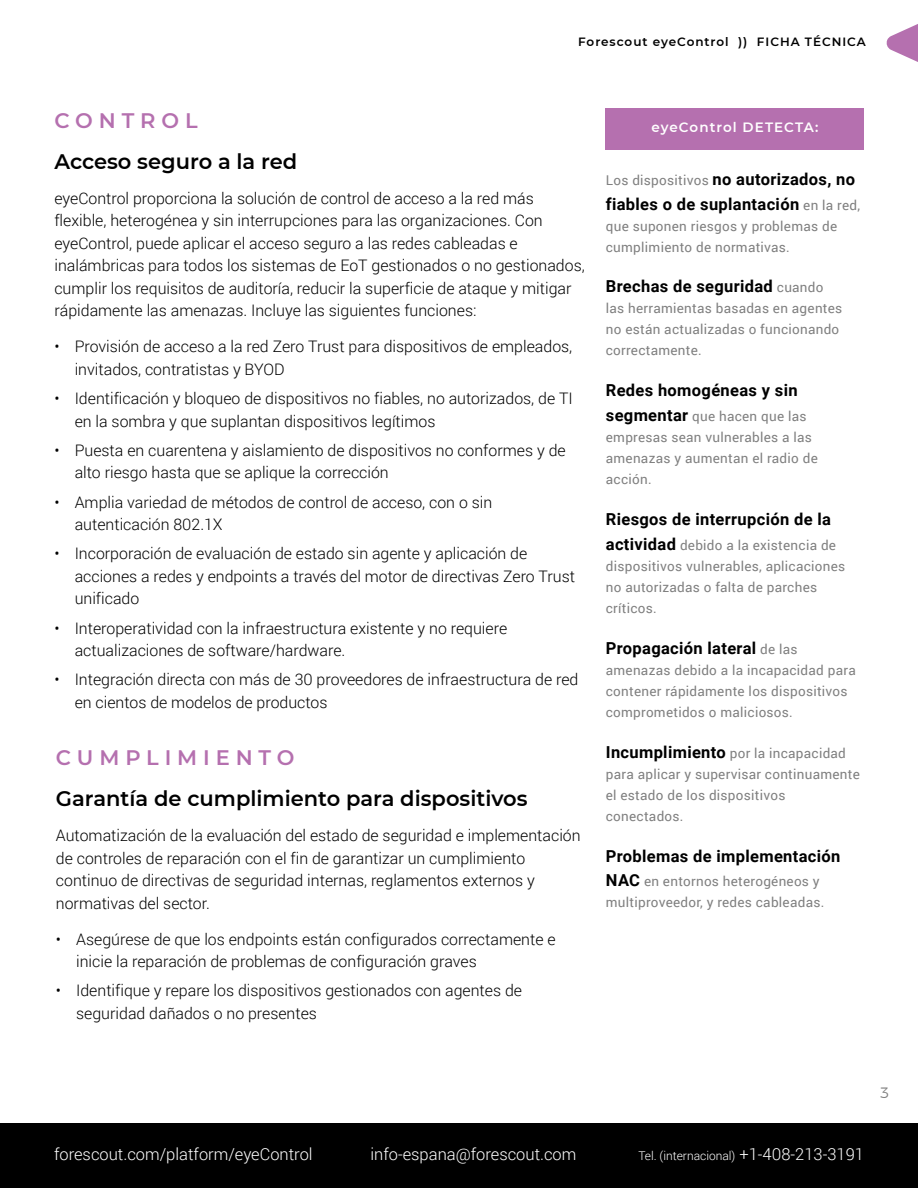
<style>
.page{position:relative;width:918px;height:1188px;background:#fff}
.page>*{position:absolute;margin:0;border:0;box-sizing:border-box;transform-origin:0 0}
.Subhead_1{font:600 21px "Montserrat";color:#000}
.Headline_2{font:600 21px "Montserrat";letter-spacing:.28em;color:#b570af}
.Column_copy_-_small{font:700 16.5px/24.8px "Roboto";letter-spacing:.02em;color:#000}
.footer_text{font:300 16.5px "Roboto";color:#fff}
.Body_Copy{font:300 15.9px/22.5px "Roboto";color:#000}
.t1{font:300 15px "Montserrat";color:#808080}
.Column_copy_-_small-2{font:13.5px/21px "Roboto";letter-spacing:.02em;color:#808080}
.Special_column_heade{font:600 13.5px "Montserrat";letter-spacing:.08em;color:#fff}
.t2{font:300 12px "Roboto";color:#fff}
.Sheet_Name_Title{font:600 12px "Montserrat";letter-spacing:.08em;color:#000}
.s1{font-weight:400;font-size:13.5px;color:#808080}
.s2{font-weight:700;font-size:16.5px;color:#000}
.s3{font-size:16.5px}
</style>
<div class="page">
<svg style="left:886px;top:24px;width:32px;height:38px"></svg>
<div style="left:606px;top:108px;width:258px;height:42px;background:#b570af"></div>
<div style="left:0;top:1123px;width:918px;height:65px;background:#000"></div>
<p class="Sheet_Name_Title" style="left:578px;top:34px;width:289px">Forescout eyeControl )) FICHA TÉCNICA</p>
<p class="Headline_2" style="left:54px;top:106px;width:145px">CONTROL</p>
<p class="Subhead_1" style="left:54px;top:146px;width:244px">Acceso seguro a la red</p>
<p class="Body_Copy" style="left:54px;top:187px;width:532px">eyeControl proporciona la solución de control de acceso a la red más flexible, heterogénea y sin interrupciones para las organizaciones. Con eyeControl, puede aplicar el acceso seguro a las redes cableadas e inalámbricas para todos los sistemas de EoT gestionados o no gestionados, cumplir los requisitos de auditoría, reducir la superficie de ataque y mitigar rápidamente las amenazas. Incluye las siguientes funciones:</p>
<p class="Body_Copy" style="left:75px;top:335px;width:499px;text-indent:-20px">• Provisión de acceso a la red Zero Trust para dispositivos de empleados, invitados, contratistas y BYOD</p>
<p class="Body_Copy" style="left:75px;top:387px;width:500px;text-indent:-20px">• Identificación y bloqueo de dispositivos no fiables, no autorizados, de TI en la sombra y que suplantan dispositivos legítimos</p>
<p class="Body_Copy" style="left:75px;top:439px;width:493px;text-indent:-20px">• Puesta en cuarentena y aislamiento de dispositivos no conformes y de alto riesgo hasta que se aplique la corrección</p>
<p class="Body_Copy" style="left:75px;top:490px;width:419px;text-indent:-20px">• Amplia variedad de métodos de control de acceso, con o sin autenticación 802.1X</p>
<p class="Body_Copy" style="left:75px;top:542px;width:502px;text-indent:-20px">• Incorporación de evaluación de estado sin agente y aplicación de acciones a redes y endpoints a través del motor de directivas Zero Trust unificado</p>
<p class="Body_Copy" style="left:75px;top:616px;width:434px;text-indent:-20px">• Interoperatividad con la infraestructura existente y no requiere actualizaciones de software/hardware.</p>
<p class="Body_Copy" style="left:75px;top:668px;width:505px;text-indent:-20px">• Integración directa con más de 30 proveedores de infraestructura de red en cientos de modelos de productos</p>
<p class="Headline_2" style="left:56px;top:743px;width:240px">CUMPLIMIENTO</p>
<p class="Subhead_1" style="left:56px;top:783px;width:473px">Garantía de cumplimiento para dispositivos</p>
<p class="Body_Copy" style="left:56px;top:824px;width:526px">Automatización de la evaluación del estado de seguridad e implementación de controles de reparación con el fin de garantizar un cumplimiento continuo de directivas de seguridad internas, reglamentos externos y normativas del sector.</p>
<p class="Body_Copy" style="left:76px;top:927px;width:481px;text-indent:-20px">• Asegúrese de que los endpoints están configurados correctamente e inicie la reparación de problemas de configuración graves</p>
<p class="Body_Copy" style="left:76px;top:979px;width:447px;text-indent:-20px">• Identifique y repare los dispositivos gestionados con agentes de seguridad dañados o no presentes</p>
<p class="Special_column_heade" style="left:651px;top:118px;width:169px">eyeControl DETECTA:</p>
<p class="Column_copy_-_small" style="left:606px;top:166px;width:256px"><span class="s1">Los dispositivos</span> no autorizados, no fiables o de suplantación <span class="s1">en la red,</span></p>
<p class="Column_copy_-_small-2" style="left:606px;top:215px;width:233px">que suponen riesgos y problemas de cumplimiento de normativas.</p>
<p class="Column_copy_-_small" style="left:606px;top:274px;width:219px">Brechas de seguridad <span class="s1">cuando</span></p>
<p class="Column_copy_-_small-2" style="left:606px;top:298px;width:238px">las herramientas basadas en agentes no están actualizadas o funcionando correctamente.</p>
<p class="Column_copy_-_small" style="left:606px;top:378px;width:193px">Redes homogéneas y sin</p>
<p class="Column_copy_-_small-2" style="left:606px;top:405px;width:214px"><span class="s2">segmentar</span> que hacen que las empresas sean vulnerables a las amenazas y aumentan el radio de acción.</p>
<p class="Column_copy_-_small" style="left:606px;top:506px;width:227px">Riesgos de interrupción de la</p>
<p class="Column_copy_-_small-2" style="left:606px;top:534px;width:241px"><span class="s2">actividad</span> debido a la existencia de dispositivos vulnerables, aplicaciones no autorizadas o falta de parches críticos.</p>
<p class="Column_copy_-_small" style="left:606px;top:635px;width:193px">Propagación lateral <span class="s1">de las</span></p>
<p class="Column_copy_-_small-2" style="left:606px;top:659px;width:251px">amenazas debido a la incapacidad para contener rápidamente los dispositivos comprometidos o maliciosos.</p>
<p class="Column_copy_-_small-2" style="left:606px;top:742px;width:256px"><span class="s2">Incumplimiento</span> por la incapacidad para aplicar y supervisar continuamente el estado de los dispositivos conectados.</p>
<p class="Column_copy_-_small" style="left:606px;top:843px;width:236px">Problemas de implementación</p>
<p class="Column_copy_-_small-2" style="left:606px;top:871px;width:220px"><span class="s2">NAC</span> en entornos heterogéneos y multiproveedor, y redes cableadas.</p>
<p class="footer_text" style="left:54px;top:1143px;width:260px">forescout.com/platform/eyeControl</p>
<p class="footer_text" style="left:370px;top:1143px;width:208px">info-espana@forescout.com</p>
<p class="t2" style="left:638px;top:1148px;width:227px">Tel. (internacional) <span class="s3">+1-408-213-3191</span></p>
<p class="t1" style="left:880px;top:1081px;width:11px">3</p>
</div>
